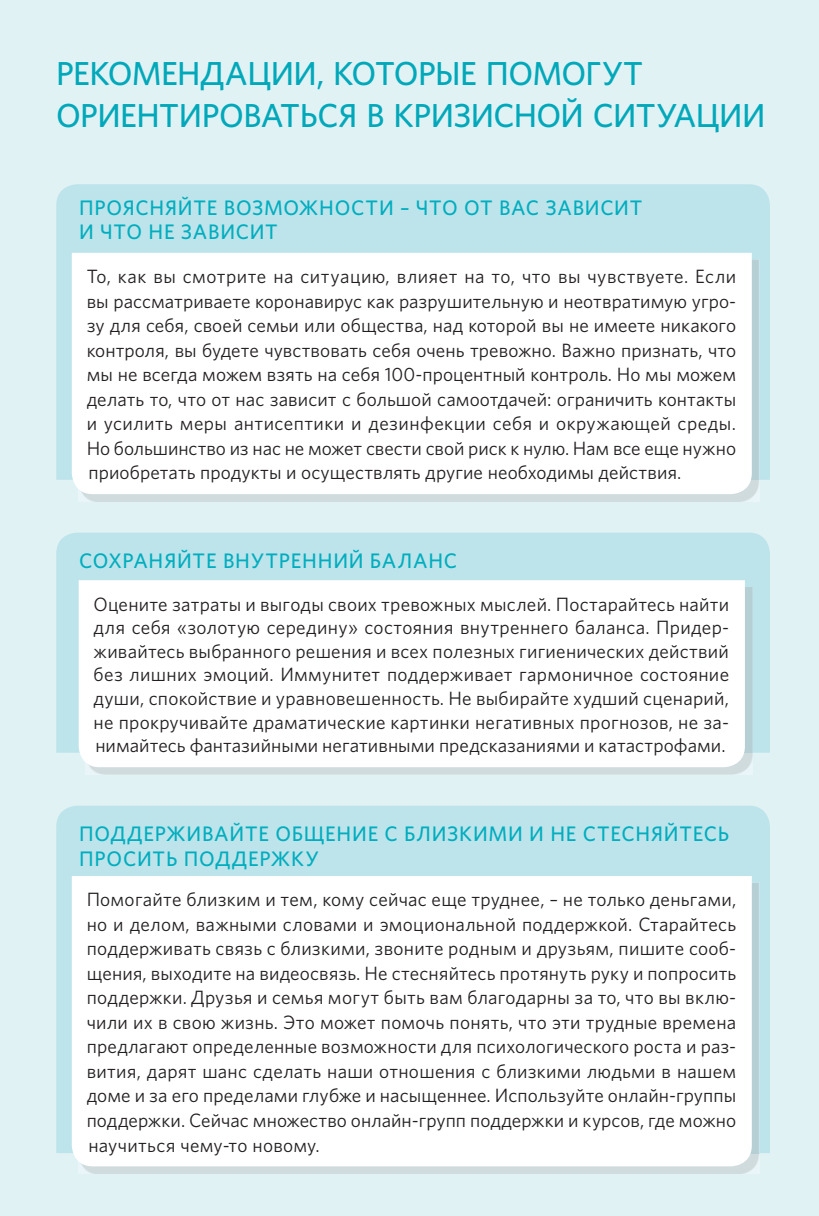
<style>
.page{position:relative;width:819px;height:1216px;background:#fff}
.page>*{position:absolute;margin:0;border:0;box-sizing:border-box;transform-origin:0 0}
.t1{font:500 33.25px/42px "Whitney";letter-spacing:-.02em;color:#00a8b9}
.t2{font:500 21px/24.5px "Whitney";letter-spacing:.035em;color:#00adbe}
.t3{font:19.25px/24.5px "Whitney";letter-spacing:.005em;color:#231f20;text-align:justify}
</style>
<div class="page">
<div style="left:0;top:0;width:819px;height:1215px;background:#e1f2f5"></div>
<div style="left:56px;top:184px;width:714px;height:296px;background:#bde4eb"></div>
<img style="left:83px;top:260px;width:676px;height:241px">
<div style="left:72px;top:253px;width:679px;height:241px;background:#fff"></div>
<div style="left:56px;top:805px;width:714px;height:348px;background:#bde4eb"></div>
<img style="left:83px;top:882px;width:676px;height:291px">
<div style="left:72px;top:876px;width:679px;height:290px;background:#fff"></div>
<div style="left:56px;top:532px;width:714px;height:220px;background:#bde4eb"></div>
<img style="left:90px;top:587px;width:662px;height:187px">
<div style="left:79px;top:580px;width:665px;height:187px;background:#fff"></div>
<h1 class="t1" style="left:56px;top:52px;width:710px">РЕКОМЕНДАЦИИ, КОТОРЫЕ ПОМОГУТ<br>ОРИЕНТИРОВАТЬСЯ В КРИЗИСНОЙ СИТУАЦИИ</h1>
<p class="t2" style="left:79px;top:195px;width:565px">ПРОЯСНЯЙТЕ ВОЗМОЖНОСТИ – ЧТО ОТ ВАС ЗАВИСИТ<br>И ЧТО НЕ ЗАВИСИТ</p>
<p class="t3" style="left:87px;top:264px;width:651px">То, как вы смотрите на ситуацию, влияет на то, что вы чувствуете. Если вы рассматриваете коронавирус как разрушительную и неотвратимую угро&shy;зу для себя, своей семьи или общества, над которой вы не имеете никакого контроля, вы будете чувствовать себя очень тревожно. Важно признать, что мы не всегда можем взять на себя 100-процентный контроль. Но мы можем делать то, что от нас зависит с большой самоотдачей: ограничить контакты и усилить меры антисептики и дезинфекции себя и окружающей среды.<br>Но большинство из нас не может свести свой риск к нулю. Нам все еще нужно приобретать продукты и осуществлять другие необходимы действия.</p>
<p class="t2" style="left:79px;top:548px;width:379px">СОХРАНЯЙТЕ ВНУТРЕННИЙ БАЛАНС</p>
<p class="t3" style="left:94px;top:591px;width:637px;line-height:23.6px">Оцените затраты и выгоды своих тревожных мыслей. Постарайтесь найти для себя «золотую середину» состояния внутреннего баланса. Придер&shy;живайтесь выбранного решения и всех полезных гигиенических действий без лишних эмоций. Иммунитет поддерживает гармоничное состояние души, спокойствие и уравновешенность. Не выбирайте худший сценарий, не прокручивайте драматические картинки негативных прогнозов, не за&shy;нимайтесь фантазийными негативными предсказаниями и катастрофами.</p>
<p class="t2" style="left:79px;top:821px;width:651px">ПОДДЕРЖИВАЙТЕ ОБЩЕНИЕ С БЛИЗКИМИ И НЕ СТЕСНЯЙТЕСЬ<br>ПРОСИТЬ ПОДДЕРЖКУ</p>
<p class="t3" style="left:87px;top:886px;width:651px">Помогайте близким и тем, кому сейчас еще труднее, – не только деньгами, но и делом, важными словами и эмоциональной поддержкой. Старайтесь поддерживать связь с близкими, звоните родным и друзьям, пишите сооб&shy;щения, выходите на видеосвязь. Не стесняйтесь протянуть руку и попросить поддержки. Друзья и семья могут быть вам благодарны за то, что вы вклю&shy;чили их в свою жизнь. Это может помочь понять, что эти трудные времена предлагают определенные возможности для психологического роста и раз&shy;вития, дарят шанс сделать наши отношения с близкими людьми в нашем доме и за его пределами глубже и насыщеннее. Используйте онлайн-группы поддержки. Сейчас множество онлайн-групп поддержки и курсов, где можно научиться чему-то новому.</p>
</div>
